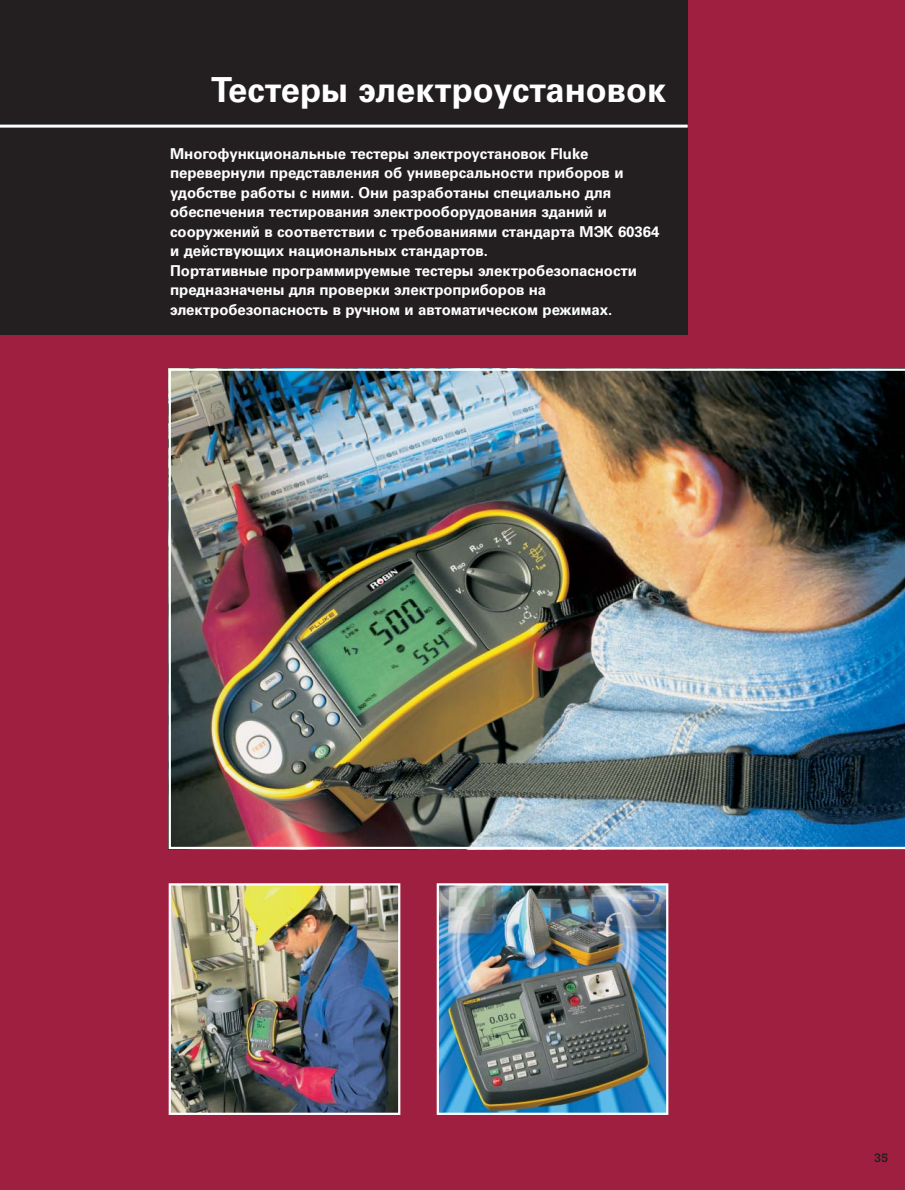
<style>
.page{position:relative;width:905px;height:1190px;background:#fff}
.page>*{position:absolute;margin:0;border:0;box-sizing:border-box;transform-origin:0 0}
.t1{font:700 34.5px "Univers Cyr";color:#fff}
.t2{font:700 15px/19.5px "Univers Cyr";letter-spacing:-.005em;color:#fff}
.t3{font:500 12px "Boton";color:#231f20}
</style>
<div class="page">
<div style="left:0;top:0;width:904px;height:1189px;background:#9f1f40"></div>
<img style="left:172px;top:886px;width:225px;height:225px">
<div style="left:169px;top:883px;width:231px;height:231px;border:2px solid #fff"></div>
<img style="left:439px;top:886px;width:226px;height:225px">
<div style="left:436px;top:883px;width:232px;height:231px;border:2px solid #fff"></div>
<div style="left:0;top:0;width:687px;height:334px;background:#231f20"></div>
<hr style="left:0;top:125px;width:687px;height:3px;background:#fff">
<img style="left:169px;top:368px;width:735px;height:481px">
<h1 class="t1" style="left:211px;top:78px;width:456px">Тестеры электроустановок</h1>
<p class="t2" style="left:170px;top:145px;width:490px">Многофункциональные тестеры электроустановок Fluke перевернули представления об универсальности приборов и удобстве работы с ними. Они разработаны специально для обеспечения тестирования электрооборудования зданий и сооружений в соответствии с требованиями стандарта МЭК 60364 и действующих национальных стандартов.<br>Портативные программируемые тестеры электробезопасности предназначены для проверки электроприборов на электробезопасность в ручном и автоматическом режимах.</p>
<p class="t3" style="left:874px;top:1153px;width:16px">35</p>
</div>
